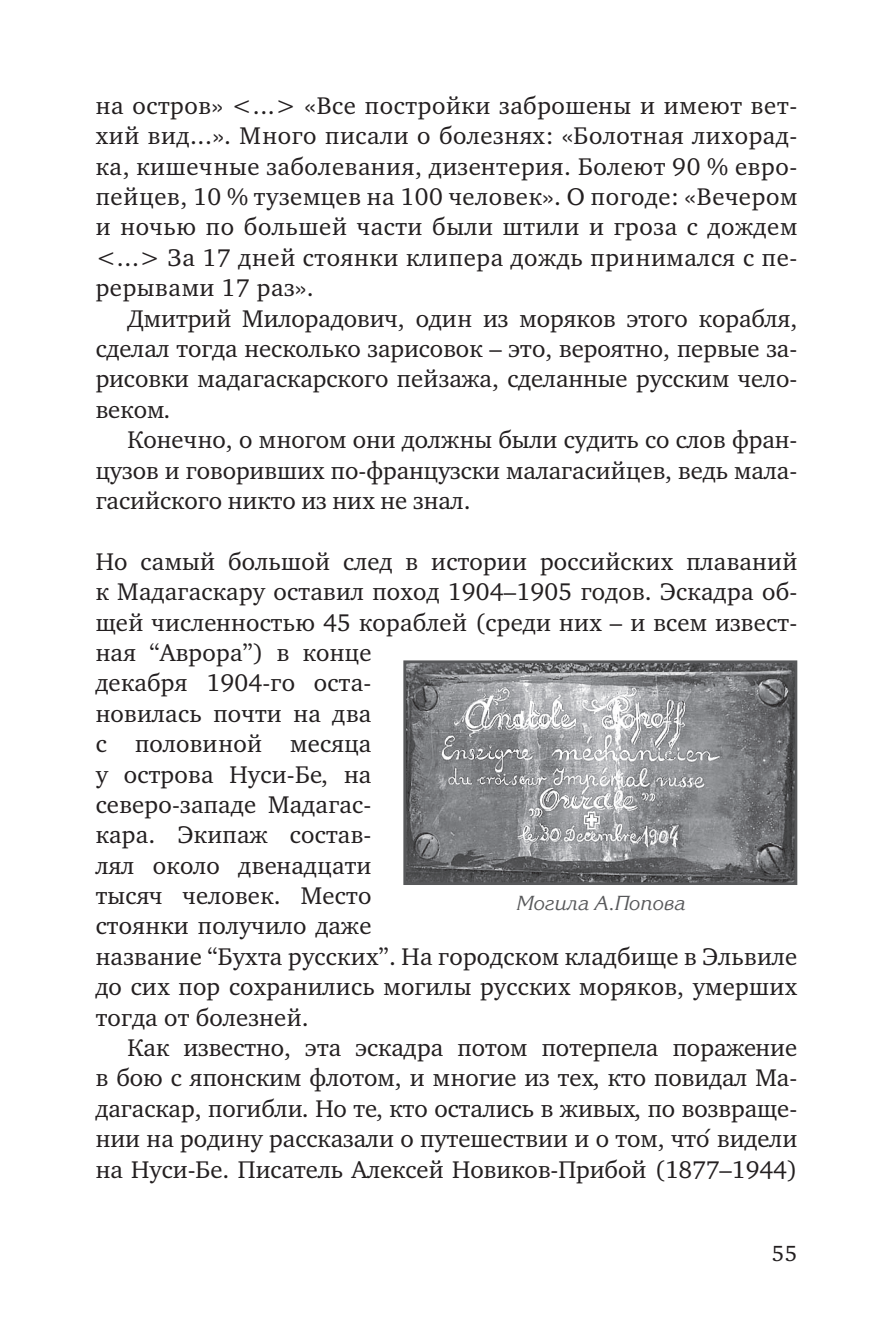
<style>
.page{position:relative;width:893px;height:1340px;background:#fff}
.page>*{position:absolute;margin:0;border:0;box-sizing:border-box;transform-origin:0 0}
.t1{font:24.75px/30.4px "Charter C";letter-spacing:.01em;color:#231f20;text-align:justify}
.t2{font:22.5px "Charter C";color:#231f20}
.t3{font:italic 20.25px "Korinna C";color:#57585a}
.s1{font-style:italic}
</style>
<div class="page">
<img style="left:407px;top:664px;width:386px;height:217px">
<div style="left:403px;top:660px;width:394px;height:225px;border:3px solid #57585a"></div>
<p class="t1" style="left:96px;top:92px;width:703px">на остров» &lt;...&gt; «Все постройки заброшены и имеют вет&shy;хий вид...». Много писали о болезнях: «Болотная лихорад&shy;ка, кишечные за болевания, дизентерия. Болеют 90 % евро&shy;пейцев, 10 % тузем цев на 100 человек». О погоде: «Вечером и ночью по большей части были штили и гроза с дождем &lt;...&gt; За 17 дней стоянки клипера дождь принимался с пе&shy;рерывами 17 раз».</p>
<p class="t1" style="left:96px;top:305px;width:703px;text-indent:32px">Дмитрий Милорадович, один из моряков этого корабля, сделал тогда несколько зарисовок – это, вероятно, первые за&shy;рисовки мадагаскарского пейзажа, сделанные русским чело&shy;веком.</p>
<p class="t1" style="left:96px;top:426px;width:703px;text-indent:32px">Конечно, о многом они должны были судить со слов фран&shy;цузов и говоривших по-французски малагасийцев, ведь мала&shy;гасийского никто из них не знал.</p>
<p class="t1" style="left:96px;top:548px;width:703px;text-align:left">Но самый большой след в истории российских плаваний к Мадагаскару оставил поход 1904–1905 годов. Эскадра об&shy;щей численностью 45 кораблей (среди них – и всем извест&shy;ная “Аврора”) в конце<br>декабря 1904-го оста-<br>новилась почти на два<br>с половиной месяца<br>у острова Нуси-Бе, на<br>северо-западе Мадагас-<br>кара. Экипаж состав-<br>лял около двенадцати<br>тысяч человек. Место<br>стоянки получило даже<br>название “Бухта русских”. На городском кладбище в Эльвиле до сих пор сохранились могилы русских моряков, умерших тогда от болезней.</p>
<p class="t1" style="left:96px;top:1034px;width:703px;text-indent:32px">Как известно, эта эскадра потом потерпела поражение в бою с японским флотом, и многие из тех, кто повидал Ма&shy;дагаскар, погибли. Но те, кто остались в живых, по возвраще&shy;нии на родину рассказали о путешествии и о том, что<span class="s1">´</span> видели на Нуси-Бе. Писатель Алексей Новиков-Прибой (1877–1944)</p>
<p class="t3" style="left:516px;top:895px;width:170px">Могила А.Попова</p>
<p class="t2" style="left:772px;top:1243px;width:27px">55</p>
</div>
